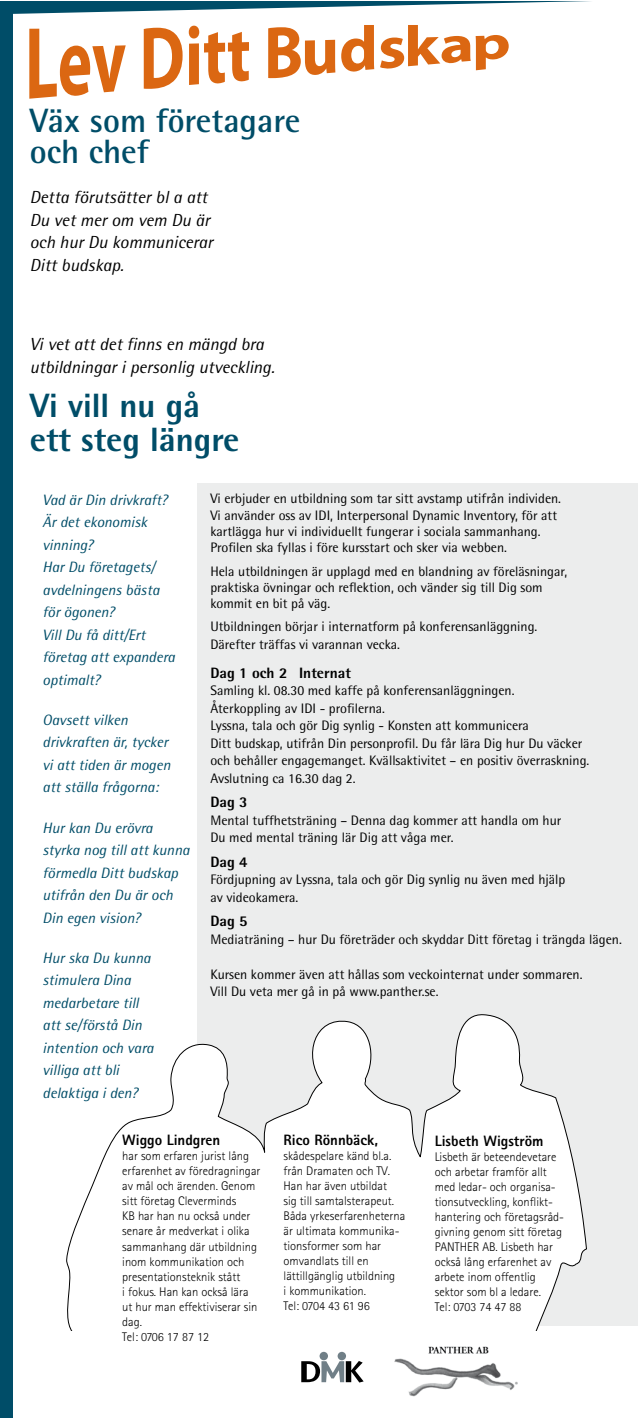
<style>
.page{position:relative;width:638px;height:1418px;background:#fff}
.page>*{position:absolute;margin:0;border:0;box-sizing:border-box;transform-origin:0 0}
.t1{font:700 33.75px/31.2px "Rotis Semi Sans";color:#004d68}
.t2{font:800 33.75px/33.8px "Rotis Semi Sans";color:#004d68}
.t3{font:italic 17.5px/22.5px "Rotis Semi Sans";color:#000}
.t4{font:italic 15px/22.5px "Rotis Semi Sans";color:#004d68}
.t5{font:800 15px "Rotis Sans Serif";color:#000}
.t6{font:800 15px "Rotis Semi Sans";color:#000}
.t7{font:13.75px/17.5px "Rotis Semi Sans";color:#000}
.t8{font:300 12.5px/15px "Rotis Sans Serif";color:#000}
</style>
<div class="page">
<svg style="left:13px;top:1px;width:578px;height:13px"></svg>
<div style="left:197px;top:483px;width:441px;height:842px;background:#eceded"></div>
<svg style="left:29px;top:29px;width:97px;height:70px"></svg>
<svg style="left:144px;top:28px;width:39px;height:61px"></svg>
<svg style="left:189px;top:26px;width:60px;height:59px"></svg>
<svg style="left:268px;top:27px;width:67px;height:51px"></svg>
<svg style="left:341px;top:25px;width:33px;height:47px"></svg>
<svg style="left:380px;top:25px;width:129px;height:45px"></svg>
<div style="left:0;top:1px;width:13px;height:1416px;background:#004d68"></div>
<svg style="left:66px;top:1014px;width:521px;height:316px"></svg>
<img style="left:395px;top:1346px;width:123px;height:50px">
<svg style="left:301px;top:1360px;width:63px;height:22px"></svg>
<div style="left:319px;top:1351px;width:9px;height:9px;background:#707f87;border-radius:50%"></div>
<div style="left:338px;top:1351px;width:8px;height:9px;background:#707f87;border-radius:50%"></div>
<h1 class="t1" style="left:30px;top:104px;width:272px">Väx som företagare och chef</h1>
<p class="t3" style="left:30px;top:186px;width:185px">Detta förutsätter bl a att<br>Du vet mer om vem Du är och hur Du kommunicerar<br>Ditt budskap.</p>
<p class="t3" style="left:30px;top:333px;width:246px">Vi vet att det finns en mängd bra utbildningar i personlig utveckling.</p>
<h1 class="t2" style="left:30px;top:388px;width:211px">Vi vill nu gå ett steg längre</h1>
<p class="t4" style="left:43px;top:488px;width:134px">Vad är Din drivkraft?<br>Är det ekonomisk vinning?<br>Har Du företagets/ avdelningens bästa för ögonen?<br>Vill Du få ditt/Ert företag att expandera optimalt?</p>
<p class="t4" style="left:43px;top:708px;width:130px">Oavsett vilken drivkraften är, tycker vi att tiden är mogen att ställa frågorna:</p>
<p class="t4" style="left:43px;top:816px;width:149px">Hur kan Du erövra styrka nog till att kunna förmedla Ditt budskap utifrån den Du är och<br>Din egen vision?</p>
<p class="t4" style="left:43px;top:946px;width:113px">Hur ska Du kunna stimulera Dina medarbetare till att se/förstå Din intention och vara villiga att bli delaktiga i den?</p>
<p class="t5" style="left:122px;top:1130px;width:100px">Wiggo Lindgren</p>
<p class="t8" style="left:122px;top:1148px;width:140px">har som erfaren jurist lång erfarenhet av föredragningar av mål och ärenden. Genom sitt företag Cleverminds<br>KB har han nu också under senare år medverkat i olika sammanhang där utbildning inom kommunikation och presentationsteknik stått<br>i fokus. Han kan också lära ut hur man effektiviserar sin dag.<br>Tel: 0706 17 87 12</p>
<p class="t7" style="left:210px;top:490px;width:352px;line-height:16.2px">Vi erbjuder en utbildning som tar sitt avstamp utifrån individen.<br>Vi använder oss av IDI, Interpersonal Dynamic Inventory, för att kartlägga hur vi individuellt fungerar i sociala sammanhang.<br>Profilen ska fyllas i före kursstart och sker via webben.</p>
<p class="t7" style="left:210px;top:562px;width:358px;line-height:16.2px">Hela utbildningen är upplagd med en blandning av föreläsningar, praktiska övningar och reflektion, och vänder sig till Dig som kommit en bit på väg.</p>
<p class="t7" style="left:210px;top:617px;width:328px;line-height:18px">Utbildningen börjar i internatform på konferensanläggning.<br>Därefter träffas vi varannan vecka.</p>
<p class="t6" style="left:210px;top:663px;width:142px">Dag 1 och 2 Internat</p>
<p class="t7" style="left:210px;top:681px;width:380px">Samling kl. 08.30 med kaffe på konferensanläggningen.<br>Återkoppling av IDI - profilerna.<br>Lyssna, tala och gör Dig synlig - Konsten att kommunicera<br>Ditt budskap, utifrån Din personprofil. Du får lära Dig hur Du väcker och behåller engagemanget. Kvällsaktivitet – en positiv överraskning.<br>Avslutning ca 16.30 dag 2.</p>
<p class="t6" style="left:210px;top:792px;width:39px">Dag 3</p>
<p class="t7" style="left:210px;top:811px;width:352px">Mental tuffhetsträning – Denna dag kommer att handla om hur<br>Du med mental träning lär Dig att våga mer.</p>
<p class="t6" style="left:210px;top:852px;width:39px">Dag 4</p>
<p class="t7" style="left:210px;top:870px;width:356px">Fördjupning av Lyssna, tala och gör Dig synlig nu även med hjälp av videokamera.</p>
<p class="t6" style="left:210px;top:911px;width:39px">Dag 5</p>
<p class="t7" style="left:210px;top:930px;width:413px">Mediaträning – hur Du företräder och skyddar Ditt företag i trängda lägen.</p>
<p class="t7" style="left:210px;top:965px;width:374px">Kursen kommer även att hållas som veckointernat under sommaren.<br>Vill Du veta mer gå in på www.panther.se.</p>
<p class="t5" style="left:283px;top:1129px;width:96px">Rico Rönnbäck,</p>
<p class="t8" style="left:283px;top:1147px;width:123px">skådespelare känd bl.a. från Dramaten och TV.<br>Han har även utbildat<br>sig till samtalsterapeut.<br>Båda yrkeserfarenheterna är ultimata kommunika&shy;tionsformer som har omvandlats till en lättillgänglig utbildning<br>i kommunikation.<br>Tel: 0704 43 61 96</p>
<p class="t5" style="left:435px;top:1131px;width:110px">Lisbeth Wigström</p>
<p class="t8" style="left:435px;top:1149px;width:131px">Lisbeth är beteendevetare och arbetar framför allt med ledar- och organisa&shy;tionsutveckling, konflikt&shy;hantering och företagsråd&shy;givning genom sitt företag<br>PANTHER AB. Lisbeth har också lång erfarenhet av arbete inom offentlig sektor som bl a ledare.<br>Tel: 0703 74 47 88</p>
</div>
